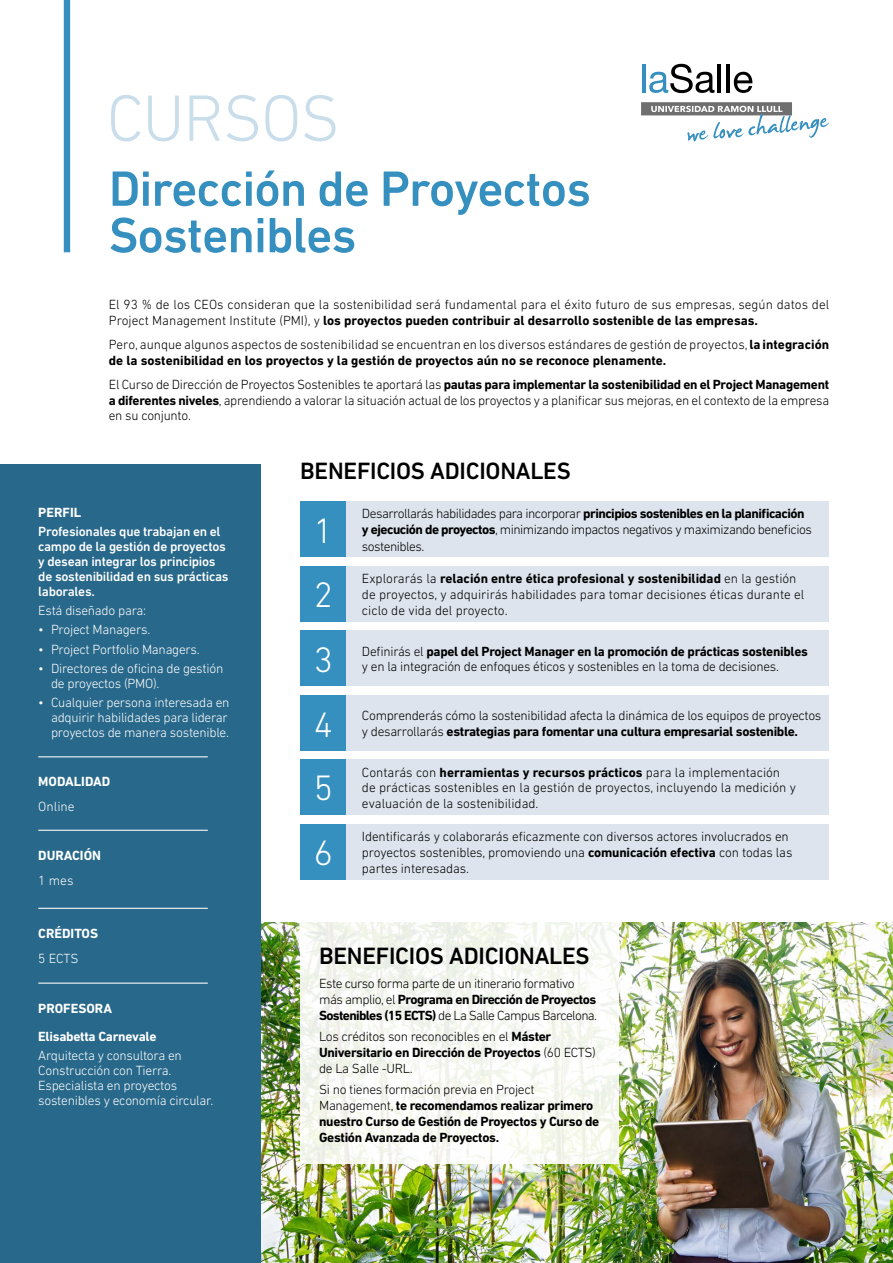
<style>
.page{position:relative;width:893px;height:1263px;background:#fff}
.page>*{position:absolute;margin:0;border:0;box-sizing:border-box;transform-origin:0 0}
.t1{font:300 66.45px "DIN Next LT Pro";letter-spacing:-.02em;color:#c9ddeb}
.t2{font:500 50.4px/46.5px "DIN Next LT Pro";letter-spacing:-.02em;color:#358fbf}
.t3{font:300 36px "DIN Next LT Pro";color:#fff}
.t4{font:500 24px "DIN Next LT Pro";letter-spacing:-.01em;color:#000}
.t5{font:300 13.5px/15.8px "DIN Next LT Pro";letter-spacing:-.01em;color:#000}
.t6{font:300 13.5px/15px "DIN Next LT Pro";letter-spacing:-.02em;color:#fff}
.t7{font:300 13.5px/16.2px "DIN Next LT Pro";letter-spacing:-.04em;color:#000}
.t8{font:700 13.5px/16.2px "DIN Next LT Pro";letter-spacing:-.025em;color:#000}
.t9{font:500 13.5px/15px "DIN Next LT Pro";letter-spacing:-.02em;color:#fff}
.t10{font:700 13.5px "DIN Next LT Pro";color:#fff}
.t11{font:700 13.5px/27.8px "DIN Next LT Pro";letter-spacing:-.02em;color:#fff}
.s1{font-weight:700}
.s2{font-weight:300}
</style>
<div class="page">
<img style="left:261px;top:923px;width:632px;height:340px">
<hr style="left:642px;top:64px;width:3px;height:28px;background:#358fbf">
<svg style="left:649px;top:64px;width:65px;height:29px"></svg>
<hr style="left:718px;top:64px;width:3px;height:28px;background:#000">
<hr style="left:726px;top:64px;width:4px;height:28px;background:#000">
<svg style="left:734px;top:72px;width:18px;height:21px"></svg>
<svg style="left:641px;top:102px;width:188px;height:40px"></svg>
<div style="left:301px;top:502px;width:528px;height:55px;background:#dde4ed"></div>
<div style="left:301px;top:502px;width:45px;height:55px;background:#358fbf"></div>
<div style="left:301px;top:631px;width:528px;height:55px;background:#dde4ed"></div>
<div style="left:301px;top:631px;width:45px;height:55px;background:#358fbf"></div>
<div style="left:0;top:465px;width:261px;height:798px;background:#28688a"></div>
<hr style="left:38px;top:756px;width:170px;height:1px;background:#fff">
<hr style="left:38px;top:830px;width:170px;height:1px;background:#fff">
<hr style="left:38px;top:908px;width:170px;height:1px;background:#fff">
<hr style="left:38px;top:982px;width:170px;height:2px;background:#fff">
<div style="left:301px;top:566px;width:528px;height:55px;background:#dde4ed"></div>
<div style="left:301px;top:566px;width:45px;height:55px;background:#358fbf"></div>
<div style="left:64px;top:0;width:6px;height:252px;background:#358fbf"></div>
<svg style="left:301px;top:922px;width:318px;height:241px"></svg>
<div style="left:301px;top:695px;width:528px;height:55px;background:#dde4ed"></div>
<div style="left:301px;top:695px;width:45px;height:55px;background:#358fbf"></div>
<div style="left:301px;top:760px;width:528px;height:55px;background:#dde4ed"></div>
<div style="left:301px;top:760px;width:45px;height:55px;background:#358fbf"></div>
<div style="left:301px;top:824px;width:528px;height:55px;background:#dde4ed"></div>
<div style="left:301px;top:824px;width:45px;height:55px;background:#358fbf"></div>
<h1 class="t1" style="left:107px;top:80px;width:235px">CURSOS</h1>
<h2 class="t2" style="left:109px;top:165px;width:484px">Dirección de Proyectos<br>Sostenibles</h2>
<p class="t5" style="left:109px;top:296px;width:722px">El 93 % de los CEOs consideran que la sostenibilidad será fundamental para el éxito futuro de sus empresas, según datos del<br>Project Management Institute (PMI), y <span class="s1">los proyectos pueden contribuir al desarrollo sostenible de las empresas.</span></p>
<p class="t5" style="left:109px;top:336px;width:722px">Pero, aunque algunos aspectos de sostenibilidad se encuentran en los diversos estándares de gestión de proyectos, <span class="s1">la integración de la sostenibilidad en los proyectos y la gestión de proyectos aún no se reconoce plenamente.</span></p>
<p class="t5" style="left:109px;top:376px;width:722px;text-align:justify">El Curso de Dirección de Proyectos Sostenibles te aportará las <span class="s1">pautas para implementar la sostenibilidad en el Project Management a diferentes niveles</span>, aprendiendo a valorar la situación actual de los proyectos y a planificar sus mejoras, en el contexto de la empresa en su conjunto.</p>
<p class="t10" style="left:38px;top:504px;width:44px">PERFIL</p>
<p class="t9" style="left:38px;top:524px;width:192px">Profesionales que trabajan en el campo de la gestión de proyectos y desean integrar los principios de sostenibilidad en sus prácticas laborales.</p>
<p class="t6" style="left:38px;top:603px;width:109px">Está diseñado para:</p>
<p class="t6" style="left:38px;top:622px;width:114px">• Project Managers.</p>
<p class="t6" style="left:38px;top:641px;width:163px">• Project Portfolio Managers.</p>
<p class="t6" style="left:51px;top:660px;width:174px;text-indent:-13px">• Directores de oficina de gestión de proyectos (PMO).</p>
<p class="t6" style="left:51px;top:695px;width:180px;text-indent:-13px">• Cualquier persona interesada en adquirir habilidades para liderar proyectos de manera sostenible.</p>
<p class="t10" style="left:38px;top:773px;width:74px">MODALIDAD</p>
<p class="t6" style="left:38px;top:798px;width:38px">Online</p>
<p class="t10" style="left:38px;top:847px;width:64px">DURACIÓN</p>
<p class="t6" style="left:38px;top:873px;width:37px">1 mes</p>
<p class="t10" style="left:38px;top:925px;width:61px">CRÉDITOS</p>
<p class="t6" style="left:38px;top:951px;width:42px">5 ECTS</p>
<p class="t11" style="left:38px;top:994px;width:120px">PROFESORA<br>Elisabetta Carnevale</p>
<p class="t6" style="left:38px;top:1047px;width:177px">Arquitecta y consultora en<br>Construcción con Tierra.<br>Especialista en proyectos sostenibles y economía circular.</p>
<h3 class="t4" style="left:300px;top:457px;width:272px">BENEFICIOS ADICIONALES</h3>
<p class="t7" style="left:362px;top:505px;width:451px">Desarrollarás habilidades para incorporar <span class="s1">principios sostenibles en la planificación y ejecución de proyectos</span>, minimizando impactos negativos y maximizando beneficios</p>
<h3 class="t3" style="left:314px;top:510px;width:21px">1</h3>
<p class="t7" style="left:362px;top:538px;width:64px">sostenibles.</p>
<h3 class="t3" style="left:314px;top:574px;width:21px">2</h3>
<h3 class="t3" style="left:314px;top:639px;width:21px">3</h3>
<h3 class="t3" style="left:314px;top:704px;width:21px">4</h3>
<h3 class="t3" style="left:314px;top:767px;width:21px">5</h3>
<h3 class="t3" style="left:314px;top:832px;width:21px">6</h3>
<p class="t5" style="left:362px;top:570px;width:444px">Explorarás la <span class="s1">relación entre ética profesional y sostenibilidad</span> en la gestión de proyectos, y adquirirás habilidades para tomar decisiones éticas durante el</p>
<p class="t5" style="left:362px;top:602px;width:147px">ciclo de vida del proyecto.</p>
<p class="t8" style="left:362px;top:643px;width:447px"><span class="s2">Definirás el</span> papel del Project Manager en la promoción de prácticas sostenibles</p>
<p class="t5" style="left:362px;top:659px;width:419px">y en la integración de enfoques éticos y sostenibles en la toma de decisiones.</p>
<p class="t5" style="left:362px;top:707px;width:461px">Comprenderás cómo la sostenibilidad afecta la dinámica de los equipos de proyectos</p>
<p class="t8" style="left:362px;top:723px;width:438px"><span class="s2">y desarrollarás</span> estrategias para fomentar una cultura empresarial sostenible.</p>
<p class="t5" style="left:362px;top:764px;width:435px">Contarás con <span class="s1">herramientas y recursos prácticos</span> para la implementación de prácticas sostenibles en la gestión de proyectos, incluyendo la medición y</p>
<p class="t5" style="left:362px;top:796px;width:178px">evaluación de la sostenibilidad.</p>
<p class="t5" style="left:362px;top:829px;width:432px">Identificarás y colaborarás eficazmente con diversos actores involucrados en proyectos sostenibles, promoviendo una <span class="s1">comunicación efectiva</span> con todas las</p>
<p class="t5" style="left:362px;top:860px;width:109px">partes interesadas.</p>
<h3 class="t4" style="left:319px;top:942px;width:272px">BENEFICIOS ADICIONALES</h3>
<p class="t7" style="left:319px;top:975px;width:280px">Este curso forma parte de un itinerario formativo más amplio, el <span class="s1">Programa en Dirección de Proyectos<br>Sostenibles (15 ECTS)</span> de La Salle Campus Barcelona.</p>
<p class="t5" style="left:319px;top:1028px;width:278px;line-height:16.2px">Los créditos son reconocibles en el <span class="s1">Máster<br>Universitario en Dirección de Proyectos</span> (60 ECTS) de La Salle -URL.</p>
<p class="t8" style="left:319px;top:1081px;width:282px"><span class="s2">Si no tienes formación previa en Project Management,</span> te recomendamos realizar primero nuestro Curso de Gestión de Proyectos y Curso de Gestión Avanzada de Proyectos.</p>
</div>
